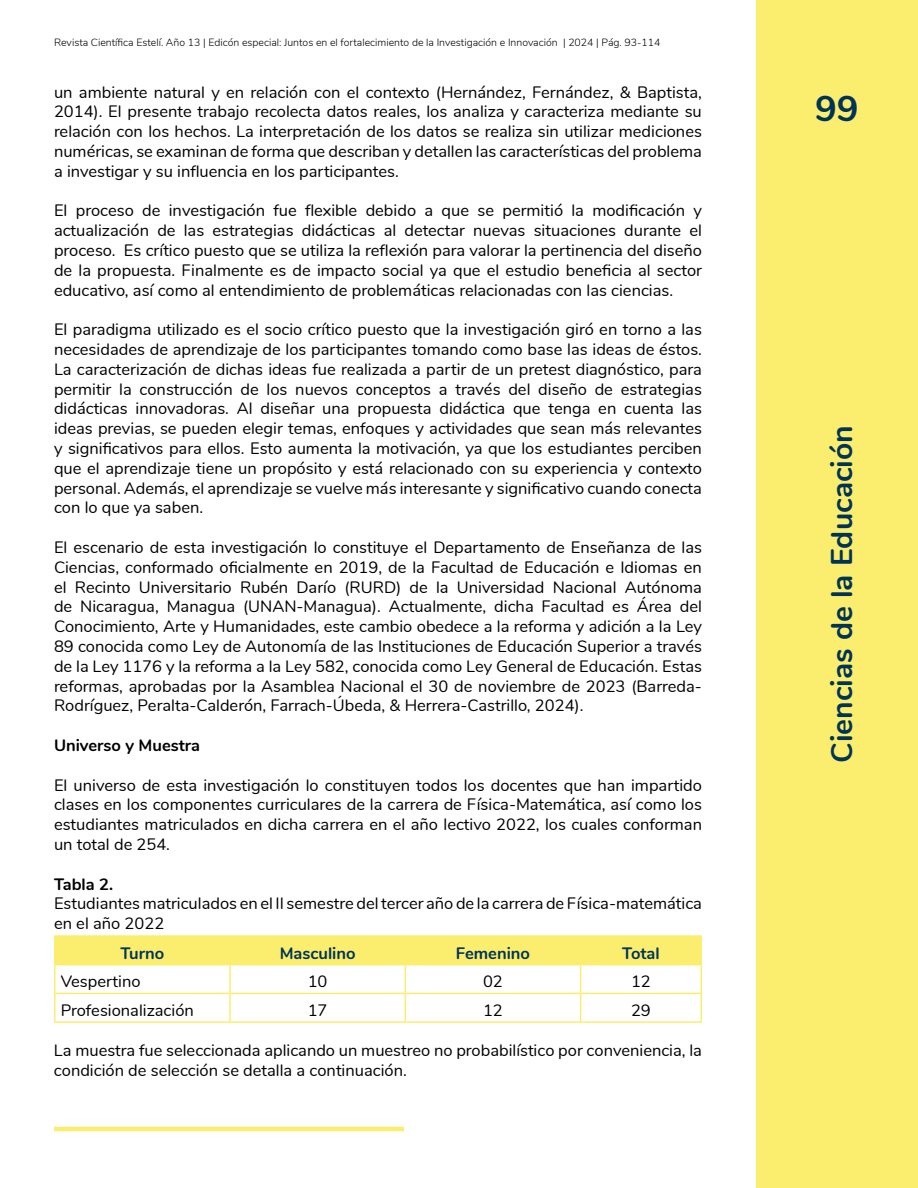
<style>
.page{position:relative;width:918px;height:1188px;background:#fff}
.page>*{position:absolute;margin:0;border:0;box-sizing:border-box;transform-origin:0 0}
.t1{font:700 36px "Nunito";color:#003457}
.t2{font:700 30px "Nunito";color:#003457}
.t3{font:16.5px/19.8px "Nunito";color:#000;text-align:justify}
.t4{font:700 16.5px "Nunito";color:#003457}
.t5{font:700 16.5px "Nunito";color:#000}
.t6{font:300 10.5px "Nunito";color:#000}
</style>
<div class="page">
<div style="left:756px;top:0;width:162px;height:1188px;background:#fbee6e"></div>
<hr style="left:54px;top:1127px;width:350px;height:4px;background:#fbee6e">
<hr style="left:54px;top:935px;width:176px;height:2px;background:#fbee6e">
<hr style="left:54px;top:937px;width:2px;height:27px;background:#fbee6e">
<hr style="left:230px;top:935px;width:175px;height:2px;background:#fbee6e">
<hr style="left:405px;top:935px;width:176px;height:2px;background:#fbee6e">
<hr style="left:581px;top:935px;width:121px;height:2px;background:#fbee6e">
<hr style="left:700px;top:937px;width:2px;height:27px;background:#fbee6e">
<hr style="left:54px;top:964px;width:176px;height:1px;background:#fbee6e">
<hr style="left:54px;top:965px;width:2px;height:28px;background:#fbee6e">
<hr style="left:581px;top:964px;width:121px;height:1px;background:#fbee6e">
<hr style="left:700px;top:965px;width:2px;height:28px;background:#fbee6e">
<hr style="left:54px;top:993px;width:176px;height:1px;background:#fbee6e">
<hr style="left:54px;top:994px;width:2px;height:27px;background:#fbee6e">
<hr style="left:581px;top:993px;width:121px;height:1px;background:#fbee6e">
<svg style="left:55px;top:937px;width:646px;height:84px"></svg>
<hr style="left:700px;top:994px;width:2px;height:27px;background:#fbee6e">
<hr style="left:54px;top:1021px;width:176px;height:2px;background:#fbee6e">
<hr style="left:230px;top:1021px;width:175px;height:2px;background:#fbee6e">
<hr style="left:405px;top:1021px;width:176px;height:2px;background:#fbee6e">
<hr style="left:581px;top:1021px;width:121px;height:2px;background:#fbee6e">
<p class="t6" style="left:54px;top:34px;width:608px">Revista Científica Estelí. Año 13 | Edicón especial: Juntos en el fortalecimiento de la Investigación e Innovación | 2024 | Pág. 93-114</p>
<p class="t3" style="left:54px;top:81px;width:649px">un ambiente natural y en relación con el contexto (Hernández, Fernández, &amp; Baptista, 2014). El presente trabajo recolecta datos reales, los analiza y caracteriza mediante su relación con los hechos. La interpretación de los datos se realiza sin utilizar mediciones numéricas, se examinan de forma que describan y detallen las características del problema a investigar y su influencia en los participantes.</p>
<p class="t3" style="left:54px;top:200px;width:650px">El proceso de investigación fue flexible debido a que se permitió la modificación y actualización de las estrategias didácticas al detectar nuevas situaciones durante el proceso. Es crítico puesto que se utiliza la reflexión para valorar la pertinencia del diseño de la propuesta. Finalmente es de impacto social ya que el estudio beneficia al sector educativo, así como al entendimiento de problemáticas relacionadas con las ciencias.</p>
<p class="t3" style="left:54px;top:319px;width:650px">El paradigma utilizado es el socio crítico puesto que la investigación giró en torno a las necesidades de aprendizaje de los participantes tomando como base las ideas de éstos.<br>La caracterización de dichas ideas fue realizada a partir de un pretest diagnóstico, para permitir la construcción de los nuevos conceptos a través del diseño de estrategias didácticas innovadoras. Al diseñar una propuesta didáctica que tenga en cuenta las ideas previas, se pueden elegir temas, enfoques y actividades que sean más relevantes y significativos para ellos. Esto aumenta la motivación, ya que los estudiantes perciben que el aprendizaje tiene un propósito y está relacionado con su experiencia y contexto personal. Además, el aprendizaje se vuelve más interesante y significativo cuando conecta con lo que ya saben.</p>
<p class="t3" style="left:54px;top:537px;width:650px">El escenario de esta investigación lo constituye el Departamento de Enseñanza de las Ciencias, conformado oficialmente en 2019, de la Facultad de Educación e Idiomas en el Recinto Universitario Rubén Darío (RURD) de la Universidad Nacional Autónoma de Nicaragua, Managua (UNAN-Managua). Actualmente, dicha Facultad es Área del Conocimiento, Arte y Humanidades, este cambio obedece a la reforma y adición a la Ley 89 conocida como Ley de Autonomía de las Instituciones de Educación Superior a través de la Ley 1176 y la reforma a la Ley 582, conocida como Ley General de Educación. Estas reformas, aprobadas por la Asamblea Nacional el 30 de noviembre de 2023 (Barreda-Rodríguez, Peralta-Calderón, Farrach-Úbeda, &amp; Herrera-Castrillo, 2024).</p>
<p class="t5" style="left:54px;top:733px;width:147px">Universo y Muestra</p>
<p class="t3" style="left:54px;top:774px;width:650px">El universo de esta investigación lo constituyen todos los docentes que han impartido clases en los componentes curriculares de la carrera de Física-Matemática, así como los estudiantes matriculados en dicha carrera en el año lectivo 2022, los cuales conforman un total de 254.</p>
<p class="t5" style="left:54px;top:872px;width:61px">Tabla 2.</p>
<p class="t3" style="left:54px;top:893px;width:650px">Estudiantes matriculados en el II semestre del tercer año de la carrera de Física-matemática en el año 2022</p>
<p class="t4" style="left:120px;top:941px;width:45px">Turno</p>
<p class="t4" style="left:280px;top:941px;width:77px">Masculino</p>
<p class="t4" style="left:456px;top:941px;width:76px">Femenino</p>
<p class="t4" style="left:622px;top:941px;width:39px">Total</p>
<p class="t3" style="left:61px;top:971px;width:81px">Vespertino</p>
<p class="t3" style="left:308px;top:971px;width:21px">10</p>
<p class="t3" style="left:483px;top:971px;width:21px">02</p>
<p class="t3" style="left:631px;top:971px;width:21px">12</p>
<p class="t3" style="left:61px;top:1000px;width:135px">Profesionalización</p>
<p class="t3" style="left:308px;top:1000px;width:21px">17</p>
<p class="t3" style="left:483px;top:1000px;width:21px">12</p>
<p class="t3" style="left:631px;top:1000px;width:21px">29</p>
<p class="t3" style="left:54px;top:1040px;width:650px">La muestra fue seleccionada aplicando un muestreo no probabilístico por conveniencia, la condición de selección se detalla a continuación.</p>
<h1 class="t1" style="left:815px;top:82px;width:45px">99</h1>
<h2 class="t2" style="left:820px;top:763px;width:339px;rotate:-90deg">Ciencias de la Educación</h2>
</div>
